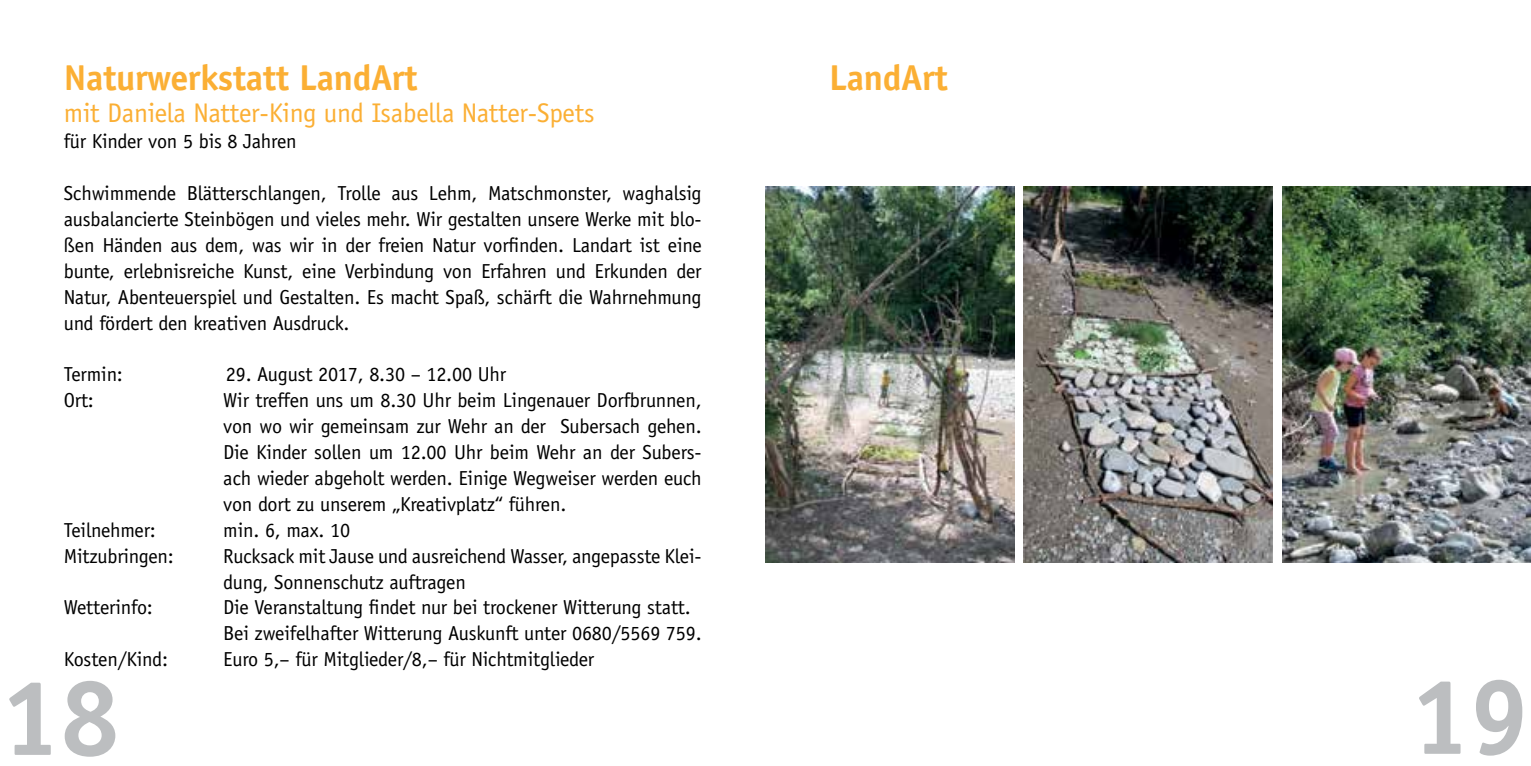
<style>
.page{position:relative;width:1531px;height:766px;background:#fff}
.page>*{position:absolute;margin:0;border:0;box-sizing:border-box;transform-origin:0 0}
.t1{font:700 108px "Officina Sans Std";color:#bcbec0}
.t2{font:700 36px "Officina Sans Std";letter-spacing:-.01em;color:#fbaf34}
.t3{font:27px "Officina Sans Std";letter-spacing:-.01em;color:#fbaf34}
.t4{font:20.25px/25.9px "Officina Sans Std";letter-spacing:-.01em;color:#000;text-align:justify}
</style>
<div class="page">
<img style="left:765px;top:186px;width:249px;height:376px">
<img style="left:1024px;top:186px;width:248px;height:376px">
<img style="left:1282px;top:186px;width:249px;height:376px">
<h2 class="t2" style="left:64px;top:55px;width:355px">Naturwerkstatt LandArt</h2>
<h3 class="t3" style="left:64px;top:97px;width:532px">mit Daniela Natter-King und Isabella Natter-Spets</h3>
<p class="t4" style="left:64px;top:128px;width:234px">für Kinder von 5 bis 8 Jahren</p>
<p class="t4" style="left:64px;top:180px;width:639px">Schwimmende Blätterschlangen, Trolle aus Lehm, Matschmonster, waghalsig ausbalancierte Steinbögen und vieles mehr. Wir gestalten unsere Werke mit blo&shy;ßen Händen aus dem, was wir in der freien Natur vorfinden. Landart ist eine bunte, erlebnisreiche Kunst, eine Verbindung von Erfahren und Erkunden der Natur, Abenteuerspiel und Gestalten. Es macht Spaß, schärft die Wahrnehmung und fördert den kreativen Ausdruck.</p>
<p class="t4" style="left:64px;top:361px;width:61px">Termin:</p>
<p class="t4" style="left:226px;top:361px;width:282px">29. August 2017, 8.30 – 12.00 Uhr</p>
<p class="t4" style="left:64px;top:387px;width:32px">Ort:</p>
<p class="t4" style="left:223px;top:387px;width:480px">Wir treffen uns um 8.30 Uhr beim Lingenauer Dorfbrunnen, von wo wir gemeinsam zur Wehr an der Subersach gehen.<br>Die Kinder sollen um 12.00 Uhr beim Wehr an der Subers&shy;ach wieder abgeholt werden. Einige Wegweiser werden euch von dort zu unserem „Kreativplatz“ führen.</p>
<p class="t4" style="left:64px;top:517px;width:94px">Teilnehmer:</p>
<p class="t4" style="left:223px;top:517px;width:128px">min. 6, max. 10</p>
<p class="t4" style="left:64px;top:542px;width:112px">Mitzubringen:</p>
<p class="t4" style="left:223px;top:542px;width:480px">Rucksack mit Jause und ausreichend Wasser, angepasste Klei&shy;dung, Sonnenschutz auftragen</p>
<p class="t4" style="left:64px;top:594px;width:91px">Wetterinfo:</p>
<p class="t4" style="left:223px;top:594px;width:480px">Die Veranstaltung findet nur bei trockener Witterung statt.<br>Bei zweifelhafter Witterung Auskunft unter 0680/5569 759.</p>
<p class="t4" style="left:64px;top:646px;width:106px">Kosten/Kind:</p>
<p class="t4" style="left:223px;top:646px;width:373px">Euro 5,– für Mitglieder/8,– für Nichtmitglieder</p>
<h2 class="t2" style="left:829px;top:55px;width:120px">LandArt</h2>
<h1 class="t1" style="left:0;top:650px;width:122px">18</h1>
<h1 class="t1" style="left:1410px;top:649px;width:122px">19</h1>
</div>
